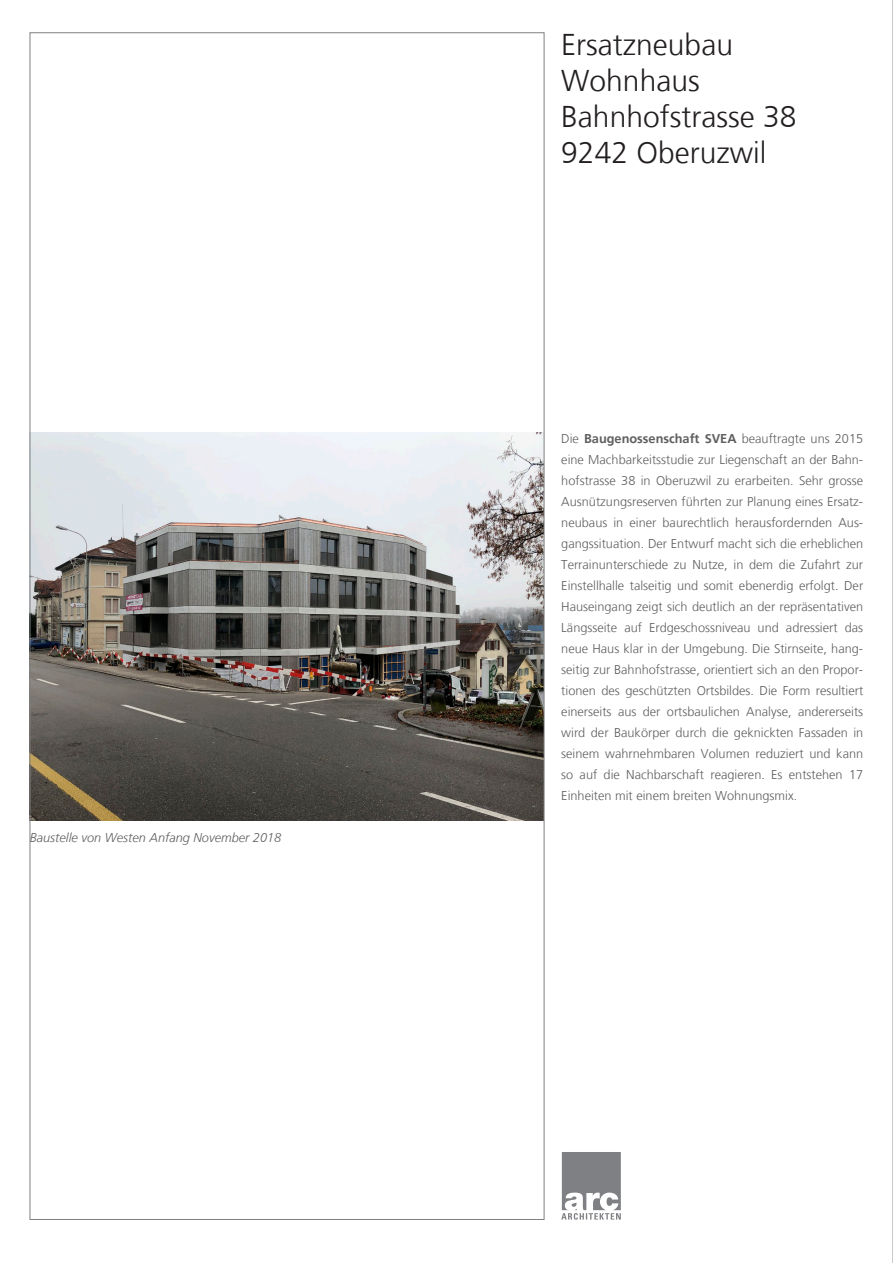
<style>
.page{position:relative;width:893px;height:1263px;background:#fff}
.page>*{position:absolute;margin:0;border:0;box-sizing:border-box;transform-origin:0 0}
.t1{font:300 30px/36px "Frutiger";color:#231f20}
.t2{font:300 12.75px/21px "Frutiger";color:#5f5f62;text-align:justify}
.t3{font:italic 300 12.75px "Frutiger";color:#5f5f62}
.s1{font-weight:700}
</style>
<div class="page">
<hr style="left:892px;top:0;width:1px;height:1263px;background:#939598">
<svg style="left:561px;top:1152px;width:60px;height:68px"></svg>
<img style="left:32px;top:433px;width:510px;height:388px">
<p class="t3" style="left:30px;top:830px;width:253px">Baustelle von Westen Anfang November 2018</p>
<h1 class="t1" style="left:561px;top:27px;width:237px">Ersatzneubau<br>Wohnhaus<br>Bahnhofstrasse 38<br>9242 Oberuzwil</h1>
<p class="t2" style="left:561px;top:428px;width:303px">Die <span class="s1">Baugenossenschaft SVEA</span> beauftragte uns 2015 eine Machbarkeitsstudie zur Liegenschaft an der Bahn&shy;hofstrasse 38 in Oberuzwil zu erarbeiten. Sehr grosse Ausnützungsreserven führten zur Planung eines Ersatz&shy;neubaus in einer baurechtlich herausfordernden Aus&shy;gangssituation. Der Entwurf macht sich die erheblichen Terrainunterschiede zu Nutze, in dem die Zufahrt zur Einstellhalle talseitig und somit ebenerdig erfolgt. Der Hauseingang zeigt sich deutlich an der repräsentativen Längsseite auf Erdgeschossniveau und adressiert das neue Haus klar in der Umgebung. Die Stirnseite, hang&shy;seitig zur Bahnhofstrasse, orientiert sich an den Propor&shy;tionen des geschützten Ortsbildes. Die Form resultiert einerseits aus der ortsbaulichen Analyse, andererseits wird der Baukörper durch die geknickten Fassaden in seinem wahrnehmbaren Volumen reduziert und kann so auf die Nachbarschaft reagieren. Es entstehen 17<br>Einheiten mit einem breiten Wohnungsmix.</p>
</div>
